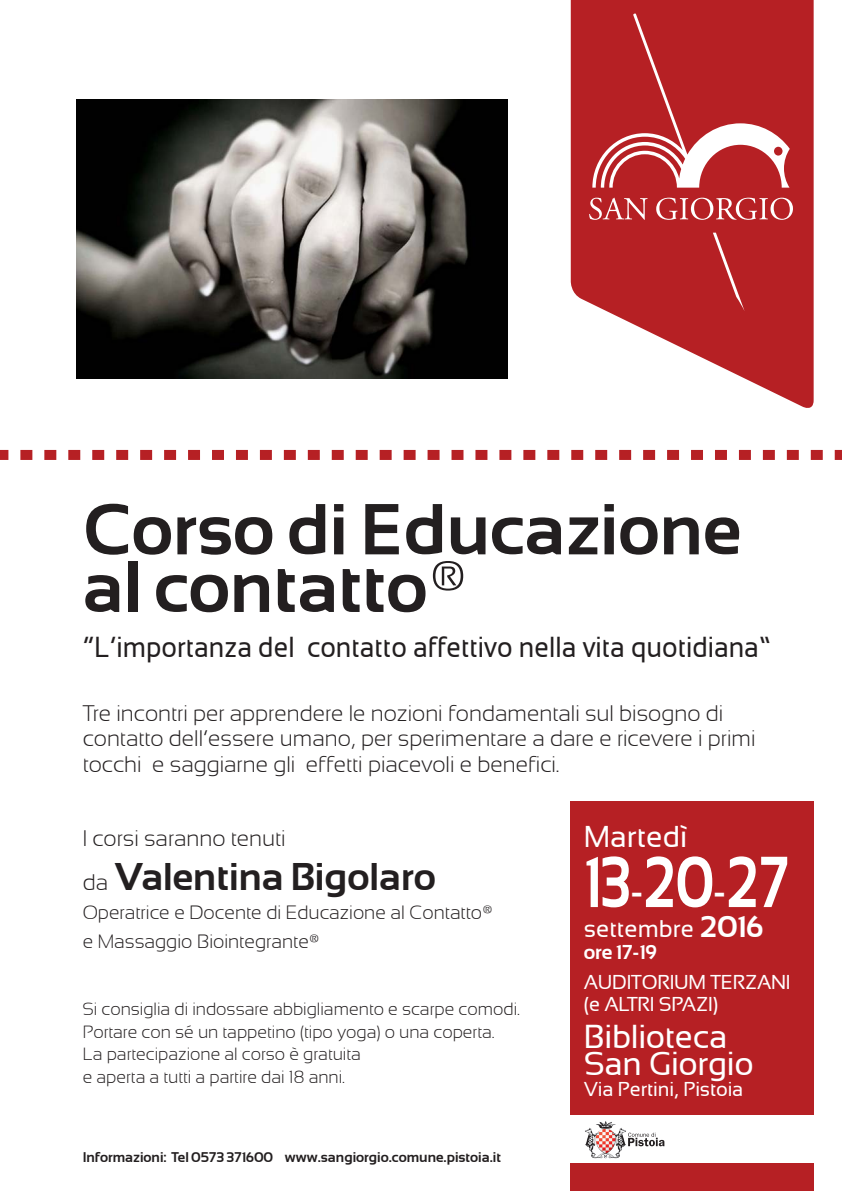
<style>
.page{position:relative;width:842px;height:1191px;background:#fff}
.page>*{position:absolute;margin:0;border:0;box-sizing:border-box;transform-origin:0 0}
.t1{font:700 72px "Sansation";color:#231f20}
.t2{font:700 72px "Sansation";color:#fff;scale:.78 1}
.t3{font:700 38.4px "Sansation";color:#231f20}
.t4{font:33px "Sansation";letter-spacing:-.01em;color:#fff}
.t5{font:30px "Sansation";color:#fff}
.t6{font:28.8px "Sansation";color:#231f20;scale:.92 1}
.t7{font:24px "Sansation";color:#fff}
.t8{font:300 22.4px/25.6px "Sansation";color:#231f20}
.t9{font:20px/22px "Sansation";letter-spacing:-.01em;color:#fff}
.t10{font:700 20px "Sansation";color:#fff}
.t11{font:300 19.2px "Sansation";color:#231f20}
.t12{font:300 17.6px "Sansation";color:#231f20}
.t13{font:700 14px "Sansation";color:#231f20}
.s1{font-weight:300;font-size:22.4px}
.s2{font-weight:400;font-size:48px}
.s3{font-weight:700;font-size:30px}
</style>
<div class="page">
<div style="left:571px;top:801px;width:243px;height:390px;background:#b62024"></div>
<svg style="left:571px;top:0;width:243px;height:408px;fill:#b62024"></svg>
<svg style="left:589px;top:198px;width:3px;height:22px"></svg>
<svg style="left:790px;top:198px;width:3px;height:22px"></svg>
<svg style="left:592px;top:13px;width:198px;height:298px;background:#bd3639"></svg>
<svg style="left:0;top:450px;width:842px;height:10px"></svg>
<img style="left:77px;top:99px;width:430px;height:279px">
<div style="left:571px;top:1115px;width:243px;height:48px;background:#fff"></div>
<img style="left:585px;top:1121px;width:41px;height:38px">
<svg style="left:628px;top:1132px;width:36px;height:14px"></svg>
<p class="t1" style="left:83px;top:488px;width:660px">Corso di Educazione</p>
<p class="t1" style="left:83px;top:546px;width:387px">al contatto®</p>
<p class="t6" style="left:83px;top:631px;width:749px">“L’importanza del contatto affettivo nella vita quotidiana”</p>
<p class="t8" style="left:83px;top:700px;width:674px">Tre incontri per apprendere le nozioni fondamentali sul bisogno di contatto dell’essere umano, per sperimentare a dare e ricevere i primi tocchi e saggiarne gli effetti piacevoli e benefici.</p>
<p class="t8" style="left:83px;top:825px;width:204px">I corsi saranno tenuti</p>
<p class="t3" style="left:83px;top:855px;width:355px"><span class="s1">da</span> Valentina Bigolaro</p>
<p class="t11" style="left:83px;top:902px;width:412px">Operatrice e Docente di Educazione al Contatto®</p>
<p class="t11" style="left:83px;top:931px;width:239px">e Massaggio Biointegrante®</p>
<p class="t12" style="left:83px;top:999px;width:439px">Si consiglia di indossare abbigliamento e scarpe comodi.</p>
<p class="t12" style="left:83px;top:1022px;width:413px">Portare con sé un tappetino (tipo yoga) o una coperta.</p>
<p class="t12" style="left:83px;top:1044px;width:280px">La partecipazione al corso è gratuita</p>
<p class="t12" style="left:83px;top:1066px;width:264px">e aperta a tutti a partire dai 18 anni.</p>
<p class="t13" style="left:83px;top:1149px;width:420px">Informazioni: Tel 0573 371600 www.sangiorgio.comune.pistoia.it</p>
<p class="t5" style="left:584px;top:820px;width:105px">Martedì</p>
<p class="t2" style="left:584px;top:841px;width:265px">13<span class="s2">-</span>20<span class="s2">-</span>27</p>
<p class="t7" style="left:584px;top:915px;width:182px">settembre <span class="s3">2016</span></p>
<p class="t10" style="left:584px;top:940px;width:75px">ore 17-19</p>
<p class="t9" style="left:584px;top:970px;width:208px">AUDITORIUM TERZANI (e ALTRI SPAZI)</p>
<p class="t4" style="left:584px;top:1018px;width:145px">Biblioteca</p>
<p class="t4" style="left:584px;top:1045px;width:171px">San Giorgio</p>
<p class="t9" style="left:584px;top:1078px;width:161px">Via Pertini, Pistoia</p>
</div>
